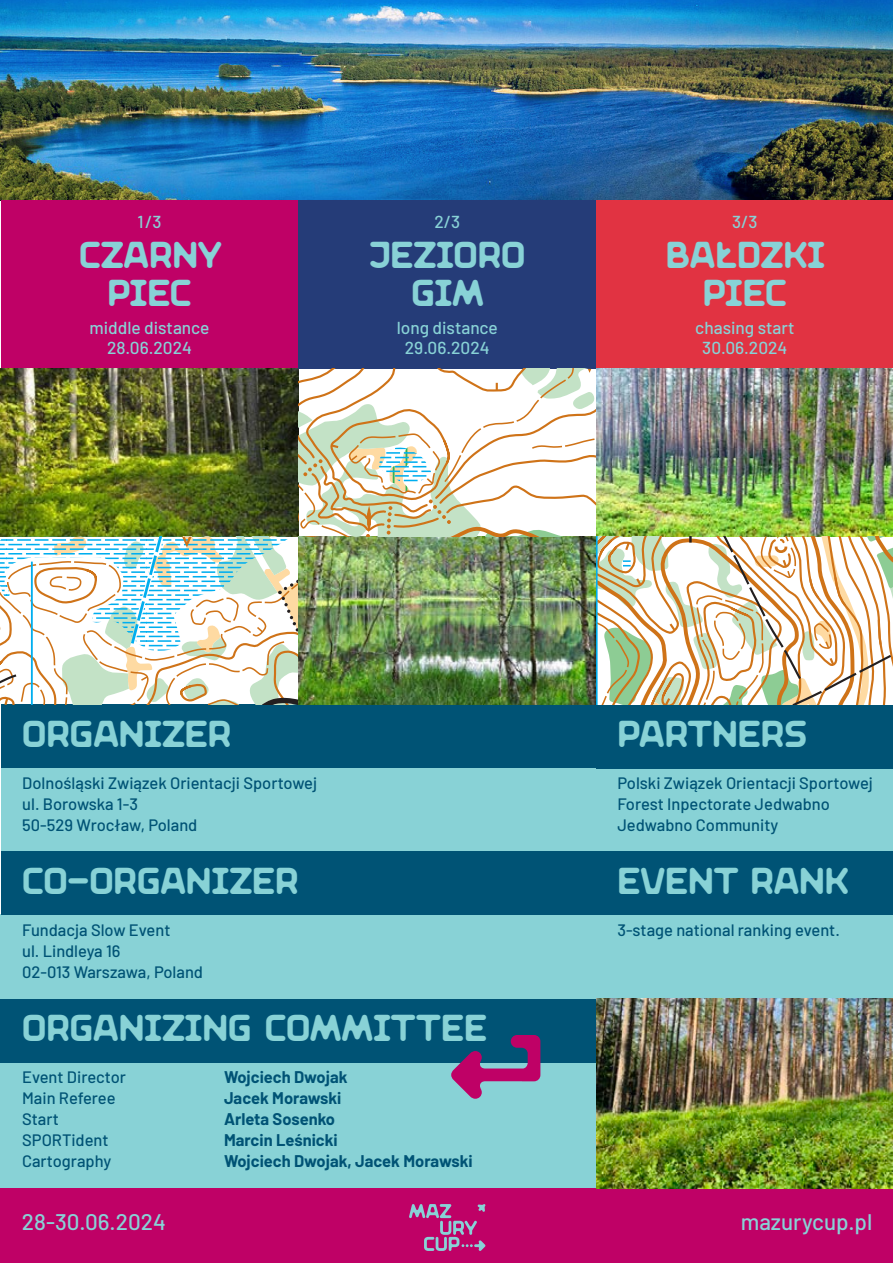
<style>
.page{position:relative;width:893px;height:1263px;background:#fff}
.page>*{position:absolute;margin:0;border:0;box-sizing:border-box;transform-origin:0 0}
.t1{font:91.05px "Maria TRIAL Unconnected";color:#bf0166}
.t2{font:37.5px "Maria TRIAL Unconnected";color:#88d2d6}
.t3{font:500 22.5px "Barlow";color:#88d2d6}
.t4{font:500 17.25px "Barlow";color:#88d2d6}
.t5{font:500 16.5px "Barlow";color:#005375}
.t6{font:700 16.5px "Barlow";color:#005375}
</style>
<div class="page">
<img style="left:1px;top:0;width:892px;height:201px">
<div style="left:1px;top:768px;width:595px;height:84px;background:#88d2d6"></div>
<div style="left:1px;top:1062px;width:595px;height:126px;background:#88d2d6"></div>
<div style="left:596px;top:768px;width:297px;height:84px;background:#88d2d6"></div>
<div style="left:596px;top:915px;width:297px;height:84px;background:#88d2d6"></div>
<div style="left:1px;top:705px;width:595px;height:63px;background:#005375"></div>
<div style="left:1px;top:999px;width:595px;height:63px;background:#005375"></div>
<div style="left:596px;top:705px;width:297px;height:63px;background:#005375"></div>
<div style="left:596px;top:852px;width:297px;height:63px;background:#005375"></div>
<div style="left:1px;top:1188px;width:892px;height:75px;background:#bf0166"></div>
<svg style="left:409px;top:1204px;width:76px;height:47px"></svg>
<div style="left:1px;top:201px;width:297px;height:168px;background:#bf0166"></div>
<div style="left:298px;top:201px;width:298px;height:168px;background:#253c78"></div>
<div style="left:596px;top:201px;width:297px;height:168px;background:#e13342"></div>
<img style="left:1px;top:369px;width:892px;height:336px">
<div style="left:1px;top:915px;width:595px;height:84px;background:#88d2d6"></div>
<div style="left:1px;top:852px;width:595px;height:63px;background:#005375"></div>
<img style="left:596px;top:999px;width:297px;height:189px">
<p class="t4" style="left:138px;top:210px;width:25px">1/3</p>
<p class="t2" style="left:79px;top:233px;width:144px">CZARNY</p>
<p class="t2" style="left:108px;top:271px;width:86px">PIEC</p>
<p class="t4" style="left:90px;top:315px;width:121px">middle distance</p>
<p class="t4" style="left:107px;top:335px;width:86px">28.06.2024</p>
<p class="t4" style="left:434px;top:210px;width:27px">2/3</p>
<p class="t2" style="left:370px;top:233px;width:157px">JEZIORO</p>
<p class="t2" style="left:411px;top:271px;width:74px">GIM</p>
<p class="t4" style="left:397px;top:315px;width:103px">long distance</p>
<p class="t4" style="left:405px;top:335px;width:86px">29.06.2024</p>
<p class="t4" style="left:732px;top:210px;width:27px">3/3</p>
<p class="t2" style="left:666px;top:233px;width:160px">BAŁDZKI</p>
<p class="t2" style="left:703px;top:271px;width:86px">PIEC</p>
<p class="t4" style="left:695px;top:315px;width:101px">chasing start</p>
<p class="t4" style="left:702px;top:335px;width:87px">30.06.2024</p>
<p class="t2" style="left:22px;top:712px;width:211px">ORGANIZER</p>
<p class="t5" style="left:22px;top:771px;width:296px">Dolnośląski Związek Orientacji Sportowej</p>
<p class="t5" style="left:22px;top:792px;width:117px">ul. Borowska 1-3</p>
<p class="t5" style="left:22px;top:813px;width:177px">50-529 Wrocław, Poland</p>
<p class="t2" style="left:22px;top:859px;width:278px">CO-ORGANIZER</p>
<p class="t5" style="left:22px;top:918px;width:150px">Fundacja Slow Event</p>
<p class="t5" style="left:22px;top:939px;width:100px">ul. Lindleya 16</p>
<p class="t5" style="left:22px;top:960px;width:182px">02-013 Warszawa, Poland</p>
<p class="t2" style="left:22px;top:1006px;width:466px">ORGANIZING COMMITTEE</p>
<p class="t1" style="left:448px;top:1022px;width:96px">↩</p>
<p class="t6" style="left:224px;top:1065px;width:125px">Wojciech Dwojak</p>
<p class="t6" style="left:224px;top:1086px;width:119px">Jacek Morawski</p>
<p class="t6" style="left:224px;top:1107px;width:113px">Arleta Sosenko</p>
<p class="t6" style="left:224px;top:1128px;width:115px">Marcin Leśnicki</p>
<p class="t6" style="left:224px;top:1149px;width:250px">Wojciech Dwojak, Jacek Morawski</p>
<p class="t5" style="left:22px;top:1065px;width:105px">Event Director</p>
<p class="t5" style="left:22px;top:1086px;width:95px">Main Referee</p>
<p class="t5" style="left:22px;top:1107px;width:38px">Start</p>
<p class="t5" style="left:22px;top:1128px;width:88px">SPORTident</p>
<p class="t5" style="left:22px;top:1149px;width:91px">Cartography</p>
<p class="t2" style="left:617px;top:712px;width:191px">PARTNERS</p>
<p class="t5" style="left:617px;top:771px;width:257px">Polski Związek Orientacji Sportowej</p>
<p class="t5" style="left:617px;top:792px;width:214px">Forest Inpectorate Jedwabno</p>
<p class="t5" style="left:617px;top:813px;width:162px">Jedwabno Community</p>
<p class="t2" style="left:617px;top:859px;width:233px">EVENT RANK</p>
<p class="t5" style="left:617px;top:918px;width:224px">3-stage national ranking event.</p>
<p class="t3" style="left:22px;top:1205px;width:145px">28-30.06.2024</p>
<p class="t3" style="left:741px;top:1205px;width:133px">mazurycup.pl</p>
</div>
